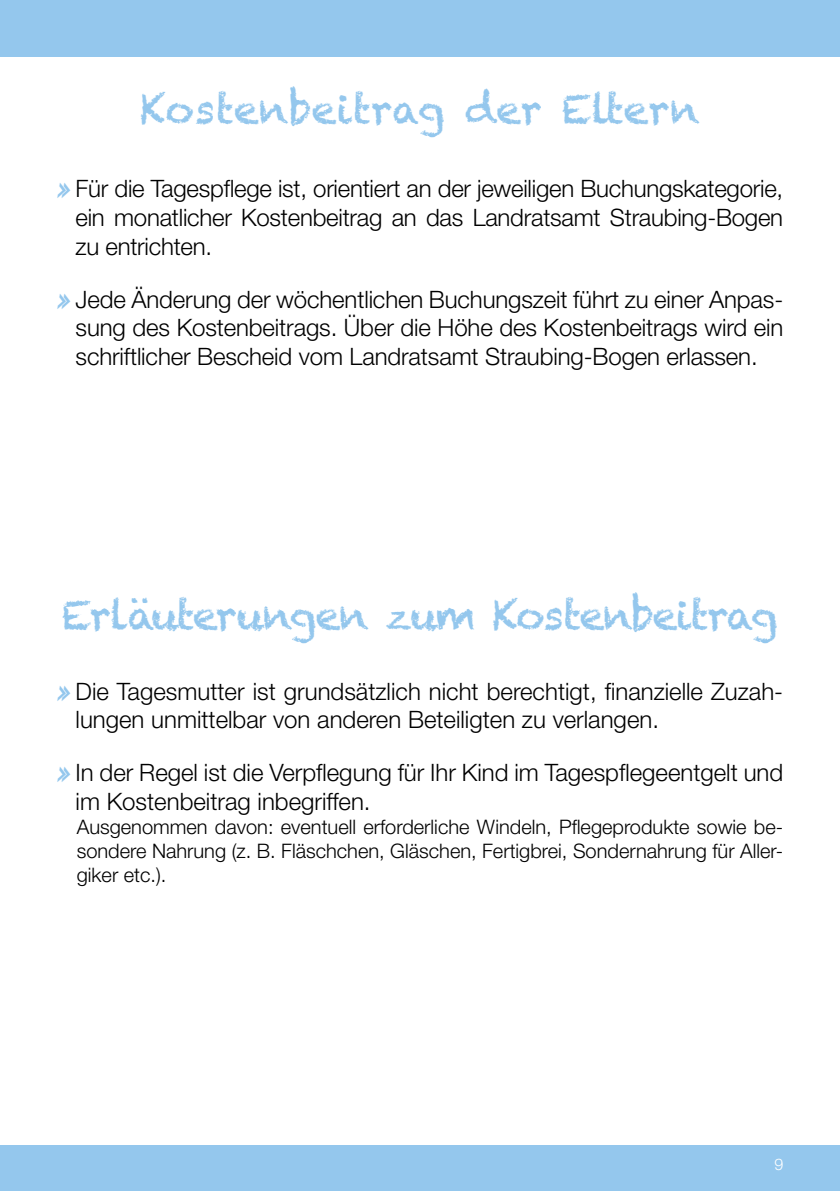
<style>
.page{position:relative;width:840px;height:1191px;background:#fff}
.page>*{position:absolute;margin:0;border:0;box-sizing:border-box;transform-origin:0 0}
.t1{font:40px "Chalkduster";letter-spacing:-.03em;color:#94c7ed}
.t2{font:40px "Chalkduster";color:#94c7ed}
.t3{font:300 24px/28.8px "Helvetica Neue";color:#000;text-align:justify}
.t4{font:300 20px/24px "Helvetica Neue";color:#000;text-align:justify}
.t5{font:300 16px "Helvetica Neue";color:#fff}
.s1{font-family:"Champagne&Limousines";font-weight:700;font-style:italic;font-size:30px;color:#94c7ed}
</style>
<div class="page">
<div style="left:0;top:0;width:839px;height:57px;background:#94c7ed"></div>
<div style="left:0;top:1145px;width:839px;height:46px;background:#94c7ed"></div>
<h1 class="t2" style="left:140px;top:86px;width:560px">Kostenbeitrag der Eltern</h1>
<p class="t3" style="left:75px;top:173px;width:708px;text-indent:-19px"><span class="s1">»</span> Für die Tagespflege ist, orientiert an der jeweiligen Buchungskategorie, ein monatlicher Kostenbeitrag an das Landratsamt Straubing-Bogen zu entrichten.</p>
<p class="t3" style="left:75px;top:284px;width:708px;text-indent:-19px"><span class="s1">»</span> Jede Änderung der wöchentlichen Buchungszeit führt zu einer Anpas&shy;sung des Kostenbeitrags. Über die Höhe des Kostenbeitrags wird ein schriftlicher Bescheid vom Landratsamt Straubing-Bogen erlassen.</p>
<h1 class="t1" style="left:62px;top:591px;width:717px">Erläuterungen zum Kostenbeitrag</h1>
<p class="t3" style="left:75px;top:676px;width:708px;text-indent:-19px"><span class="s1">»</span> Die Tagesmutter ist grundsätzlich nicht berechtigt, finanzielle Zuzah&shy;lungen unmittelbar von anderen Beteiligten zu verlangen.</p>
<p class="t3" style="left:75px;top:758px;width:708px;text-indent:-19px"><span class="s1">»</span> In der Regel ist die Verpflegung für Ihr Kind im Tagespflegeentgelt und im Kostenbeitrag inbegriffen.</p>
<p class="t4" style="left:77px;top:814px;width:707px">Ausgenommen davon: eventuell erforderliche Windeln, Pflegeprodukte sowie be&shy;sondere Nahrung (z. B. Fläschchen, Gläschen, Fertigbrei, Sondernahrung für Aller&shy;giker etc.).</p>
<p class="t5" style="left:773px;top:1154px;width:10px">9</p>
</div>
